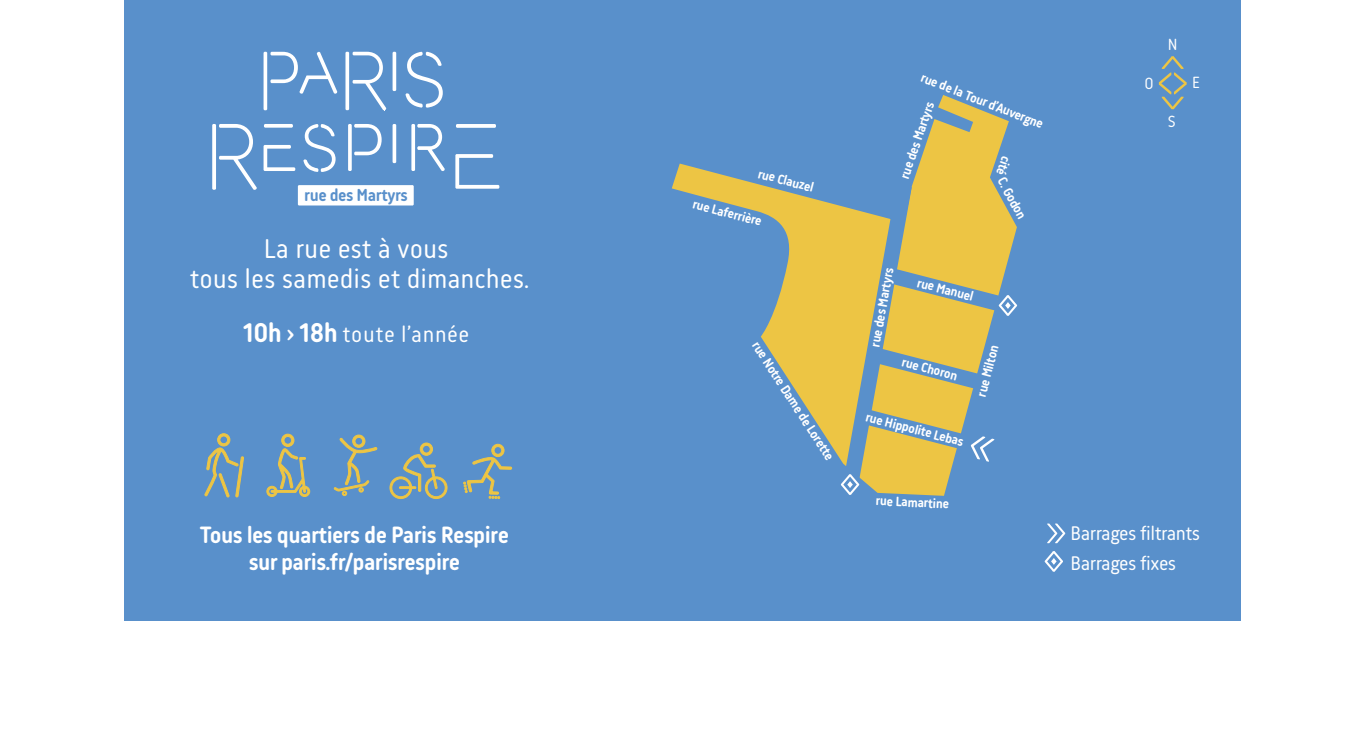
<style>
.page{position:relative;width:1365px;height:745px;background:#fff}
.page>*{position:absolute;margin:0;border:0;box-sizing:border-box;transform-origin:0 0}
.t1{font:27.74px/30px "Korb";color:#fff;text-align:center}
.t2{font:700 24.15px/26.5px "Korb";letter-spacing:-.025em;color:#fff;text-align:center}
.t3{font:23.1px "Korb";letter-spacing:.025em;color:#fff}
.t4{font:20.12px "Korb";letter-spacing:-.025em;color:#fff}
.t5{font:700 17.85px "Korb";letter-spacing:-.025em;color:#5990cb}
.t6{font:16.54px "Korb";color:#fff}
.t7{font:700 13.83px "Korb";color:#fff}
.s1{font-weight:700;font-size:27.74px}
</style>
<div class="page">
<div style="left:124px;top:0;width:1116px;height:620px;background:#5990cb"></div>
<svg style="left:671px;top:95px;width:338px;height:353px"></svg>
<svg style="left:833px;top:168px;width:183px;height:328px"></svg>
<svg style="left:1044px;top:551px;width:18px;height:20px"></svg>
<svg style="left:1047px;top:523px;width:18px;height:20px"></svg>
<svg style="left:1158px;top:56px;width:28px;height:53px"></svg>
<svg style="left:463px;top:443px;width:49px;height:55px"></svg>
<svg style="left:267px;top:433px;width:43px;height:63px"></svg>
<svg style="left:390px;top:442px;width:57px;height:56px"></svg>
<svg style="left:204px;top:433px;width:40px;height:64px"></svg>
<svg style="left:334px;top:434px;width:43px;height:61px"></svg>
<div style="left:298px;top:185px;width:115px;height:20px;background:#fff"></div>
<svg style="left:345px;top:52px;width:41px;height:58px"></svg>
<svg style="left:405px;top:52px;width:38px;height:56px"></svg>
<svg style="left:212px;top:124px;width:45px;height:66px"></svg>
<svg style="left:303px;top:124px;width:32px;height:48px"></svg>
<svg style="left:348px;top:124px;width:33px;height:47px"></svg>
<svg style="left:263px;top:145px;width:32px;height:26px"></svg>
<svg style="left:264px;top:124px;width:29px;height:4px"></svg>
<svg style="left:411px;top:124px;width:34px;height:47px"></svg>
<svg style="left:455px;top:154px;width:44px;height:34px"></svg>
<svg style="left:456px;top:124px;width:40px;height:4px"></svg>
<svg style="left:263px;top:52px;width:74px;height:58px"></svg>
<svg style="left:392px;top:52px;width:4px;height:39px"></svg>
<svg style="left:392px;top:124px;width:4px;height:39px"></svg>
<p class="t5" style="left:304px;top:185px;width:105px">rue des Martyrs</p>
<h1 class="t1" style="left:190px;top:233px;width:341px">La rue est à vous<br>tous les samedis et dimanches.</h1>
<h3 class="t3" style="left:242px;top:321px;width:228px"><span class="s1">10h › 18h</span> toute l’année</h3>
<h2 class="t2" style="left:200px;top:521px;width:310px">Tous les quartiers de Paris Respire sur paris.fr/parisrespire</h2>
<p class="t7" style="left:760px;top:165px;width:59px;rotate:15deg">rue Clauzel</p>
<p class="t7" style="left:695px;top:196px;width:73px;rotate:15deg">rue Laferrière</p>
<p class="t7" style="left:762px;top:338px;width:140px;rotate:57deg">rue Notre Dame de Lorette</p>
<p class="t7" style="left:923px;top:70px;width:132px;rotate:21deg">rue de la Tour d’Auvergne</p>
<p class="t7" style="left:896px;top:176px;width:82px;rotate:-71deg">rue des Martyrs</p>
<p class="t7" style="left:1014px;top:159px;width:21px;rotate:109deg">cité</p>
<p class="t7" style="left:1007px;top:174px;width:47px;rotate:61deg">C.Godon</p>
<p class="t7" style="left:867px;top:345px;width:82px;rotate:-80deg">rue des Martyrs</p>
<p class="t7" style="left:919px;top:274px;width:59px;rotate:15deg">rue Manuel</p>
<p class="t7" style="left:973px;top:394px;width:55px;rotate:-75deg">rue Milton</p>
<p class="t7" style="left:904px;top:353px;width:59px;rotate:15deg">rue Choron</p>
<p class="t7" style="left:868px;top:408px;width:102px;rotate:15deg">rue Hippolite Lebas</p>
<p class="t7" style="left:875px;top:493px;width:75px;rotate:2deg">rue Lamartine</p>
<p class="t6" style="left:1167px;top:35px;width:11px">N</p>
<p class="t6" style="left:1144px;top:74px;width:11px">O</p>
<p class="t6" style="left:1192px;top:73px;width:9px">E</p>
<p class="t6" style="left:1167px;top:112px;width:9px">S</p>
<h3 class="t4" style="left:1070px;top:521px;width:131px">Barrages filtrants</h3>
<h3 class="t4" style="left:1070px;top:551px;width:107px">Barrages fixes</h3>
</div>
